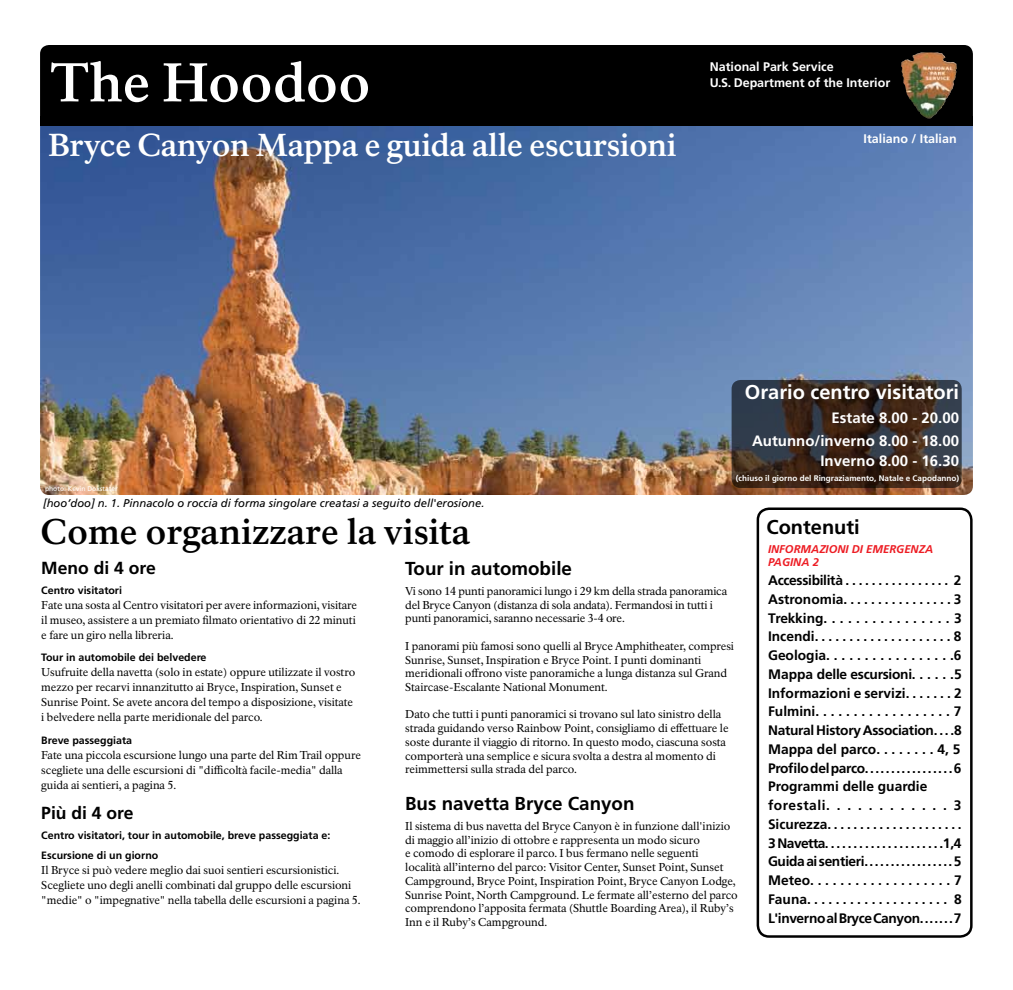
<style>
.page{position:relative;width:1013px;height:990px;background:#fff}
.page>*{position:absolute;margin:0;border:0;box-sizing:border-box;transform-origin:0 0}
.t1{font:700 53.75px "NPS Rawlinson OT";letter-spacing:-.005em;color:#fff}
.t2{font:700 35px "NPS Rawlinson OT";color:#000}
.t3{font:700 31.25px "NPS Rawlinson OT";letter-spacing:-.01em;color:#fff}
.t4{font:700 20px "Frutiger LT Std";color:#fff}
.t5{font:700 20px "Frutiger LT Std";color:#000}
.t6{font:700 18.75px "Frutiger LT Std";color:#000}
.t7{font:700 17.5px "Frutiger LT Std";color:#000}
.t8{font:700 15px/22.5px "Frutiger LT Std";color:#fff;text-align:right}
.t9{font:700 13.75px/18.8px "Frutiger LT Std";letter-spacing:-.02em;color:#000}
.t10{font:700 12.5px/16.5px "Frutiger LT Std";color:#fff}
.t11{font:11.25px/13.8px "NPS Rawlinson OT";letter-spacing:-.005em;color:#000}
.t12{font:italic 11.25px "Frutiger LT Std";color:#000}
.t13{font:italic 700 11.25px/13.8px "Frutiger LT Std";color:#ed1d24}
.t14{font:700 10.62px/20px "Frutiger LT Std";color:#000}
.t15{font:700 8.12px "Frutiger LT Std";color:#fff}
.t16{font:6.75px "Frutiger LT Std";color:#fff}
</style>
<div class="page">
<div style="left:756px;top:508px;width:216px;height:430px;border:2px solid #000;border-radius:11px"></div>
<img style="left:40px;top:126px;width:932px;height:369px">
<svg style="left:731px;top:380px;width:230px;height:108px;background:#382c28"></svg>
<div style="left:40px;top:45px;width:932px;height:80px;background:#000;border-radius:9px"></div>
<div style="left:40px;top:116px;width:932px;height:10px;background:#000"></div>
<img style="left:901px;top:52px;width:21px;height:11px">
<h1 class="t1" style="left:50px;top:50px;width:322px">The Hoodoo</h1>
<p class="t10" style="left:709px;top:58px;width:182px">National Park Service<br>U.S. Department of the Interior</p>
<h3 class="t3" style="left:48px;top:126px;width:630px">Bryce Canyon Mappa e guida alle escursioni</h3>
<p class="t10" style="left:863px;top:130px;width:95px">Italiano / Italian</p>
<p class="t16" style="left:45px;top:485px;width:74px">photo: Kevin Doxstater</p>
<p class="t12" style="left:43px;top:496px;width:443px">[hoo’doo] n. 1. Pinnacolo o roccia di forma singolare creatasi a seguito dell'erosione.</p>
<h3 class="t4" style="left:745px;top:381px;width:216px">Orario centro visitatori</h3>
<h3 class="t8" style="left:752px;top:407px;width:208px">Estate 8.00 - 20.00<br>Autunno/inverno 8.00 - 18.00</h3>
<h3 class="t8" style="left:820px;top:449px;width:140px">Inverno 8.00 - 16.30</h3>
<p class="t15" style="left:736px;top:473px;width:225px">(chiuso il giorno del Ringraziamento, Natale e Capodanno)</p>
<h2 class="t2" style="left:40px;top:511px;width:431px">Come organizzare la visita</h2>
<h3 class="t7" style="left:41px;top:557px;width:116px">Meno di 4 ore</h3>
<p class="t14" style="left:41px;top:580px;width:82px">Centro visitatori</p>
<p class="t11" style="left:41px;top:597px;width:317px;line-height:15px;text-align:justify">Fate una sosta al Centro visitatori per avere informazioni, visitare il museo, assistere a un premiato filmato orientativo di 22 minuti e fare un giro nella libreria.</p>
<p class="t14" style="left:41px;top:647px;width:167px">Tour in automobile dei belvedere</p>
<p class="t11" style="left:41px;top:665px;width:315px;line-height:15px">Usufruite della navetta (solo in estate) oppure utilizzate il vostro mezzo per recarvi innanzitutto ai Bryce, Inspiration, Sunset e Sunrise Point. Se avete ancora del tempo a disposizione, visitate i belvedere nella parte meridionale del parco.</p>
<p class="t14" style="left:41px;top:730px;width:92px">Breve passeggiata</p>
<p class="t11" style="left:41px;top:747px;width:321px;line-height:15px">Fate una piccola escursione lungo una parte del Rim Trail oppure scegliete una delle escursioni di "difficoltà facile-media" dalla guida ai sentieri, a pagina 5.</p>
<h3 class="t7" style="left:41px;top:802px;width:94px">Più di 4 ore</h3>
<p class="t14" style="left:41px;top:825px;width:290px">Centro visitatori, tour in automobile, breve passeggiata e:<br>Escursione di un giorno</p>
<p class="t11" style="left:41px;top:862px;width:321px;line-height:15px">Il Bryce si può vedere meglio dai suoi sentieri escursionistici.<br>Scegliete uno degli anelli combinati dal gruppo delle escursioni "medie" o "impegnative" nella tabella delle escursioni a pagina 5.</p>
<h3 class="t6" style="left:405px;top:557px;width:168px">Tour in automobile</h3>
<p class="t11" style="left:405px;top:584px;width:323px">Vi sono 14 punti panoramici lungo i 29 km della strada panoramica del Bryce Canyon (distanza di sola andata). Fermandosi in tutti i punti panoramici, saranno necessarie 3-4 ore.</p>
<p class="t11" style="left:405px;top:639px;width:330px">I panorami più famosi sono quelli al Bryce Amphitheater, compresi Sunrise, Sunset, Inspiration e Bryce Point. I punti dominanti meridionali offrono viste panoramiche a lunga distanza sul Grand Staircase-Escalante National Monument.</p>
<p class="t11" style="left:405px;top:708px;width:325px">Dato che tutti i punti panoramici si trovano sul lato sinistro della strada guidando verso Rainbow Point, consigliamo di effettuare le soste durante il viaggio di ritorno. In questo modo, ciascuna sosta comporterà una semplice e sicura svolta a destra al momento di reimmettersi sulla strada del parco.</p>
<h3 class="t6" style="left:405px;top:792px;width:231px">Bus navetta Bryce Canyon</h3>
<p class="t11" style="left:405px;top:819px;width:334px">Il sistema di bus navetta del Bryce Canyon è in funzione dall'inizio di maggio all’inizio di ottobre e rappresenta un modo sicuro<br>e comodo di esplorare il parco. I bus fermano nelle seguenti<br>località all’interno del parco: Visitor Center, Sunset Point, Sunset Campground, Bryce Point, Inspiration Point, Bryce Canyon Lodge, Sunrise Point, North Campground. Le fermate all’esterno del parco comprendono l’apposita fermata (Shuttle Boarding Area), il Ruby’s Inn e il Ruby’s Campground.</p>
<h3 class="t5" style="left:766px;top:516px;width:95px">Contenuti</h3>
<p class="t13" style="left:768px;top:542px;width:167px">INFORMAZIONI DI EMERGENZA<br>PAGINA 2</p>
<p class="t9" style="left:768px;top:571px;width:195px">Accessibilità . . . . . . . . . . . . . . . . 2<br>Astronomia. . . . . . . . . . . . . . . . 3<br>Trekking. . . . . . . . . . . . . . . . 3<br>Incendi. . . . . . . . . . . . . . . . . . . . 8<br>Geologia. . . . . . . . . . . . . . . . .6<br>Mappa delle escursioni. . . . . .5<br>Informazioni e servizi. . . . . . . 2<br>Fulmini. . . . . . . . . . . . . . . . . . 7<br>Natural History Association. . . .8<br>Mappa del parco. . . . . . . . 4, 5<br>Profilo del parco. . . . . . . . . . . . . . . . . 6<br>Programmi delle guardie forestali. . . . . . . . . . . . 3<br>Sicurezza. . . . . . . . . . . . . . . . . . . . .<br>3 Navetta. . . . . . . . . . . . . . . . . . . . .1,4<br>Guida ai sentieri. . . . . . . . . . . . . . . . . 5<br>Meteo. . . . . . . . . . . . . . . . . . . 7<br>Fauna. . . . . . . . . . . . . . . . . . . . 8<br>L'inverno al Bryce Canyon. . . . . . . 7</p>
</div>
